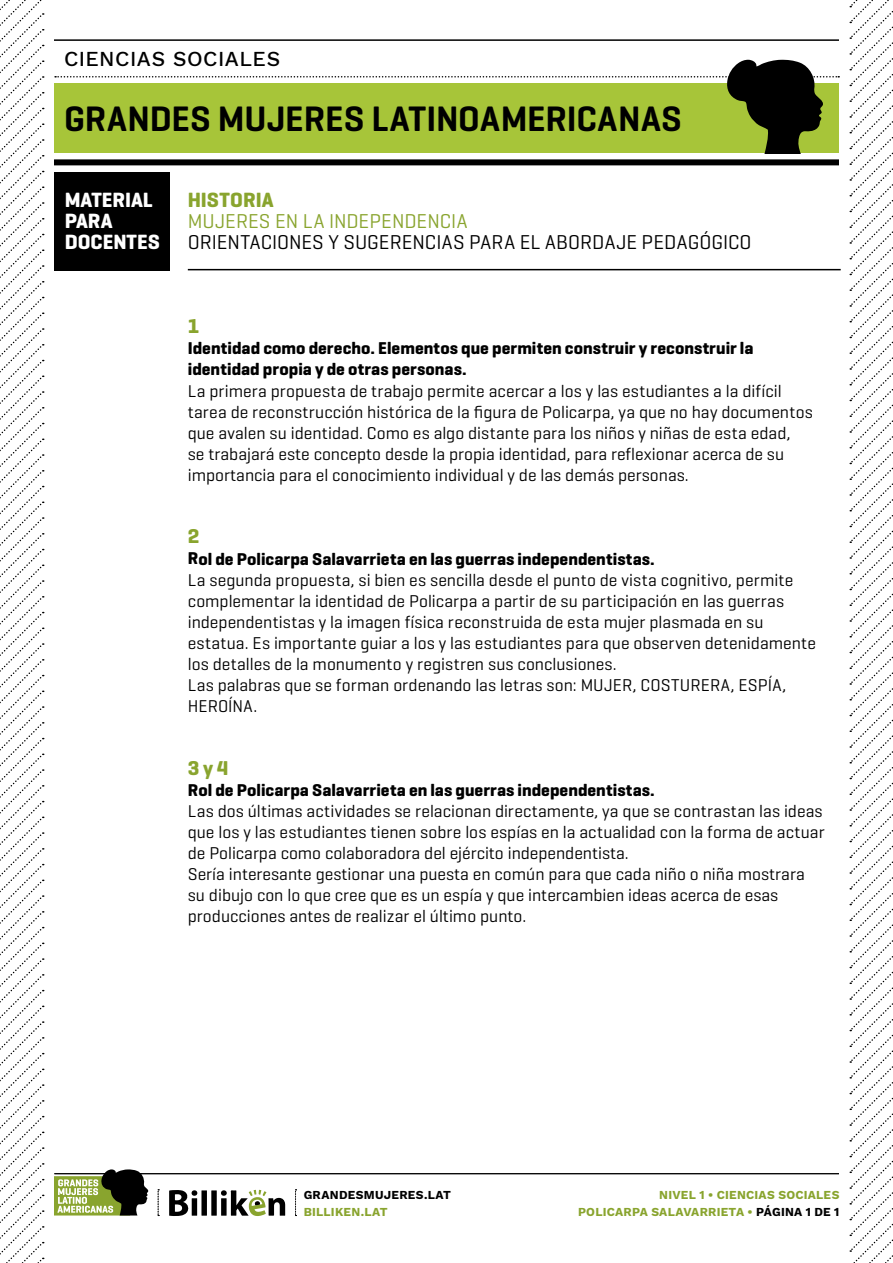
<style>
.page{position:relative;width:893px;height:1263px;background:#fff}
.page>*{position:absolute;margin:0;border:0;box-sizing:border-box;transform-origin:0 0}
.t1{font:600 36px "Geogrotesque";color:#000}
.t2{font:700 21px/21px "Geogrotesque";color:#fff}
.t3{font:500 21px "Work Sans";letter-spacing:.025em;color:#000}
.t4{font:700 21px "Geogrotesque";color:#89a42e}
.t5{font:20.4px "Geogrotesque";letter-spacing:.005em;color:#000}
.t6{font:20.4px "Geogrotesque";letter-spacing:.005em;color:#89a42e}
.t7{font:700 20.4px "Geogrotesque";color:#89a42e}
.t8{font:17.4px/21px "Geogrotesque";color:#000}
.t9{font:700 17.4px/21px "Geogrotesque";color:#000}
.t10{font:700 12px/17px "Work Sans";letter-spacing:.02em;color:#89a42e;text-align:right}
.t11{font:700 12px "Work Sans";letter-spacing:.025em;color:#000}
.s1{color:#000}
</style>
<div class="page">
<div style="left:54px;top:159px;width:785px;height:6px;background:#000"></div>
<hr style="left:54px;top:39px;width:785px;height:2px;background:#000">
<svg style="left:55px;top:60px;width:784px;height:93px"></svg>
<svg style="left:169px;top:1190px;width:116px;height:26px"></svg>
<svg style="left:54px;top:1169px;width:95px;height:46px"></svg>
<hr style="left:54px;top:1173px;width:785px;height:1px;background:#000">
<svg style="left:158px;top:1189px;width:1px;height:27px"></svg>
<svg style="left:295px;top:1189px;width:2px;height:27px"></svg>
<div style="left:54px;top:172px;width:116px;height:98px;background:#000"></div>
<hr style="left:188px;top:269px;width:653px;height:1px;background:#000">
<svg style="left:849px;top:0;width:44px;height:1263px"></svg>
<svg style="left:0;top:0;width:44px;height:1263px"></svg>
<p class="t3" style="left:64px;top:43px;width:218px">CIENCIAS SOCIALES</p>
<h1 class="t1" style="left:64px;top:96px;width:619px">GRANDES MUJERES LATINOAMERICANAS</h1>
<p class="t2" style="left:65px;top:190px;width:97px">MATERIAL<br>PARA<br>DOCENTES</p>
<p class="t4" style="left:188px;top:187px;width:88px">HISTORIA</p>
<p class="t6" style="left:188px;top:209px;width:281px">MUJERES EN LA INDEPENDENCIA</p>
<p class="t5" style="left:188px;top:230px;width:565px">ORIENTACIONES Y SUGERENCIAS PARA EL ABORDAJE PEDAGÓGICO</p>
<p class="t7" style="left:188px;top:314px;width:13px">1</p>
<p class="t9" style="left:188px;top:338px;width:567px">Identidad como derecho. Elementos que permiten construir y reconstruir la identidad propia y de otras personas.</p>
<p class="t8" style="left:188px;top:380px;width:627px">La primera propuesta de trabajo permite acercar a los y las estudiantes a la difícil tarea de reconstrucción histórica de la figura de Policarpa, ya que no hay documentos que avalen su identidad. Como es algo distante para los niños y niñas de esta edad,<br>se trabajará este concepto desde la propia identidad, para reflexionar acerca de su importancia para el conocimiento individual y de las demás personas.</p>
<p class="t7" style="left:188px;top:524px;width:13px">2</p>
<p class="t9" style="left:188px;top:548px;width:469px">Rol de Policarpa Salavarrieta en las guerras independentistas.</p>
<p class="t8" style="left:188px;top:569px;width:630px">La segunda propuesta, si bien es sencilla desde el punto de vista cognitivo, permite complementar la identidad de Policarpa a partir de su participación en las guerras independentistas y la imagen física reconstruida de esta mujer plasmada en su estatua. Es importante guiar a los y las estudiantes para que observen detenidamente los detalles de la monumento y registren sus conclusiones.<br>Las palabras que se forman ordenando las letras son: MUJER, COSTURERA, ESPÍA, HEROÍNA.</p>
<p class="t7" style="left:188px;top:755px;width:42px">3 y 4</p>
<p class="t9" style="left:188px;top:779px;width:469px">Rol de Policarpa Salavarrieta en las guerras independentistas.</p>
<p class="t8" style="left:188px;top:800px;width:638px">Las dos últimas actividades se relacionan directamente, ya que se contrastan las ideas que los y las estudiantes tienen sobre los espías en la actualidad con la forma de actuar de Policarpa como colaboradora del ejército independentista.<br>Sería interesante gestionar una puesta en común para que cada niño o niña mostrara su dibujo con lo que cree que es un espía y que intercambien ideas acerca de esas producciones antes de realizar el último punto.</p>
<p class="t11" style="left:304px;top:1185px;width:149px">GRANDESMUJERES.LAT</p>
<p class="t10" style="left:304px;top:1202px;width:86px">BILLIKEN.LAT</p>
<p class="t10" style="left:578px;top:1185px;width:263px">NIVEL 1 • CIENCIAS SOCIALES<br>POLICARPA SALAVARRIETA • <span class="s1">PÁGINA 1 DE 1</span></p>
</div>
